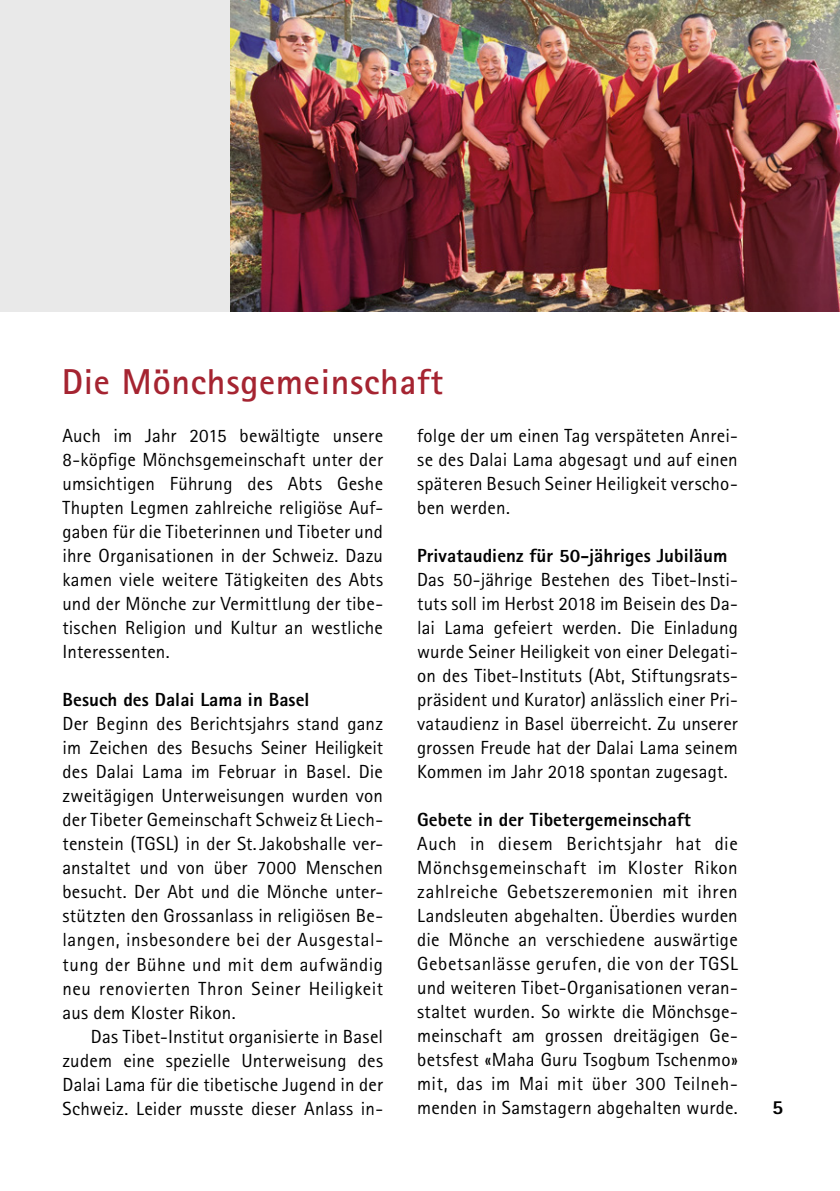
<style>
.page{position:relative;width:840px;height:1191px;background:#fff}
.page>*{position:absolute;margin:0;border:0;box-sizing:border-box;transform-origin:0 0}
.t1{font:700 36px "Rotis Sans Serif";letter-spacing:.02em;color:#a52431}
.t2{font:800 20px "Rotis Sans Serif";color:#000}
.t3{font:19px/24px "Rotis Sans Serif";letter-spacing:.01em;color:#000;text-align:justify}
.t4{font:800 19px "Rotis Sans Serif";letter-spacing:.005em;color:#000}
</style>
<div class="page">
<div style="left:0;top:0;width:279px;height:312px;background:#e9e9e9"></div>
<img style="left:231px;top:0;width:608px;height:312px">
<h1 class="t1" style="left:62px;top:359px;width:383px">Die Mönchsgemeinschaft</h1>
<p class="t3" style="left:62px;top:424px;width:322px">Auch im Jahr 2015 bewältigte unsere 8-köpfige Mönchsgemeinschaft unter der umsichtigen Führung des Abts Geshe Thupten Legmen zahlreiche religiöse Auf&shy;gaben für die Tibeterinnen und Tibeter und ihre Organisationen in der Schweiz. Dazu kamen viele weitere Tätigkeiten des Abts und der Mönche zur Vermittlung der tibe&shy;tischen Religion und Kultur an westliche Interessenten.</p>
<p class="t4" style="left:62px;top:688px;width:248px">Besuch des Dalai Lama in Basel</p>
<p class="t3" style="left:62px;top:712px;width:322px">Der Beginn des Berichtsjahrs stand ganz im Zeichen des Besuchs Seiner Heiligkeit des Dalai Lama im Februar in Basel. Die zweitägigen Unterweisungen wurden von der Tibeter Gemeinschaft Schweiz&amp;Liech&shy;tenstein (TGSL) in der St.Jakobshalle ver&shy;anstaltet und von über 7000 Menschen besucht. Der Abt und die Mönche unter&shy;stützten den Grossanlass in religiösen Be&shy;langen, insbesondere bei der Ausgestal&shy;tung der Bühne und mit dem aufwändig neu renovierten Thron Seiner Heiligkeit aus dem Kloster Rikon.</p>
<p class="t3" style="left:62px;top:1024px;width:322px;text-indent:28px">Das Tibet-Institut organisierte in Basel zudem eine spezielle Unterweisung des Dalai Lama für die tibetische Jugend in der Schweiz. Leider musste dieser Anlass in-</p>
<p class="t3" style="left:417px;top:424px;width:322px">folge der um einen Tag verspäteten Anrei&shy;se des Dalai Lama abgesagt und auf einen späteren Besuch Seiner Heiligkeit verscho&shy;ben werden.</p>
<p class="t4" style="left:417px;top:544px;width:311px">Privataudienz für 50-jähriges Jubiläum</p>
<p class="t3" style="left:417px;top:568px;width:322px">Das 50-jährige Bestehen des Tibet-Insti&shy;tuts soll im Herbst 2018 im Beisein des Da&shy;lai Lama gefeiert werden. Die Einladung wurde Seiner Heiligkeit von einer Delegati&shy;on des Tibet-Instituts (Abt, Stiftungsrats&shy;präsident und Kurator) anlässlich einer Pri&shy;vataudienz in Basel überreicht. Zu unserer grossen Freude hat der Dalai Lama seinem Kommen im Jahr 2018 spontan zugesagt.</p>
<p class="t4" style="left:417px;top:808px;width:275px">Gebete in der Tibetergemeinschaft</p>
<p class="t3" style="left:417px;top:832px;width:322px">Auch in diesem Berichtsjahr hat die Mönchsgemeinschaft im Kloster Rikon zahlreiche Gebetszeremonien mit ihren Landsleuten abgehalten. Überdies wurden die Mönche an verschiedene auswärtige Gebetsanlässe gerufen, die von der TGSL und weiteren Tibet-Organisationen veran&shy;staltet wurden. So wirkte die Mönchsge&shy;meinschaft am grossen dreitägigen Ge&shy;betsfest «Maha Guru Tsogbum Tschenmo» mit, das im Mai mit über 300 Teilneh&shy;menden in Samstagern abgehalten wurde.</p>
<p class="t2" style="left:771px;top:1095px;width:13px">5</p>
</div>
